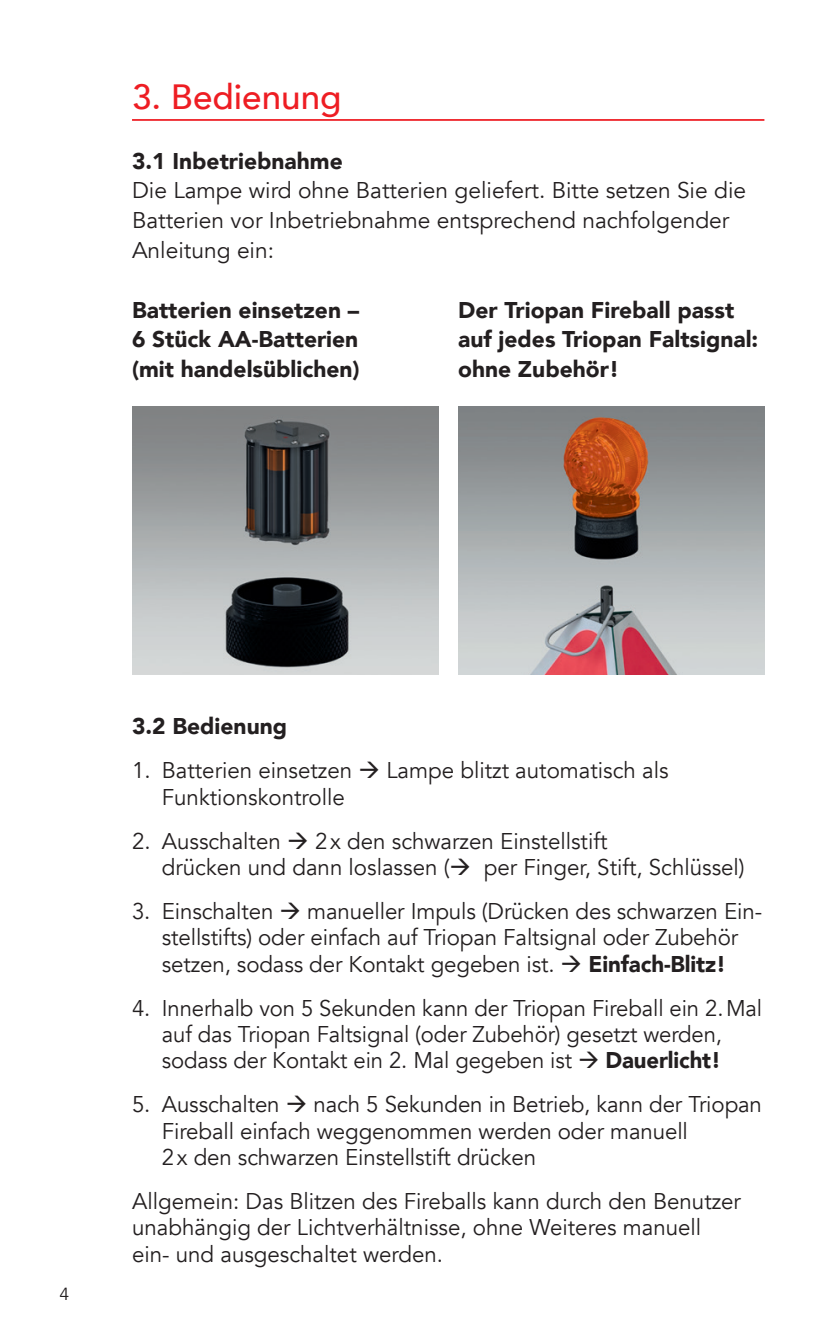
<style>
.page{position:relative;width:824px;height:1340px;background:#fff}
.page>*{position:absolute;margin:0;border:0;box-sizing:border-box;transform-origin:0 0}
.t1{font:500 35px "Avenir";color:#ee1d23}
.t2{font:22.75px/26.2px "Avenir";letter-spacing:-.005em;color:#231f20}
.t3{font:900 22.75px/29.8px "Avenir";color:#231f20}
.t4{font:17.5px "Avenir";color:#231f20}
.s1{font-weight:900}
</style>
<div class="page">
<hr style="left:132px;top:119px;width:632px;height:2px;background:#ee1d23">
<img style="left:132px;top:407px;width:306px;height:267px">
<img style="left:458px;top:407px;width:306px;height:267px">
<h1 class="t1" style="left:132px;top:67px;width:211px">3. Bedienung</h1>
<p class="t3" style="left:132px;top:145px;width:212px">3.1 Inbetriebnahme</p>
<p class="t2" style="left:132px;top:176px;width:615px;line-height:29.8px">Die Lampe wird ohne Batterien geliefert. Bitte setzen Sie die<br>Batterien vor Inbetriebnahme entsprechend nachfolgender<br>Anleitung ein:</p>
<p class="t3" style="left:132px;top:294px;width:229px;text-align:justify">Batterien einsetzen – 6 Stück AA-Batterien (mit handelsüblichen)</p>
<p class="t3" style="left:458px;top:294px;width:302px">Der Triopan Fireball passt auf jedes Triopan Faltsignal: ohne Zubehör!</p>
<p class="t4" style="left:60px;top:1283px;width:11px">4</p>
<p class="t3" style="left:132px;top:710px;width:157px">3.2 Bedienung</p>
<p class="t2" style="left:162px;top:757px;width:508px;text-indent:-30px">1. Batterien einsetzen → Lampe blitzt automatisch als<br>Funktionskontrolle</p>
<p class="t2" style="left:162px;top:828px;width:584px;text-indent:-30px">2. Ausschalten → 2x den schwarzen Einstellstift<br>drücken und dann loslassen (→ per Finger, Stift, Schlüssel)</p>
<p class="t2" style="left:132px;top:898px;width:631px;text-align:center">3. Einschalten → manueller Impuls (Drücken des schwarzen Ein&shy;stellstifts) oder einfach auf Triopan Faltsignal oder Zubehör setzen, sodass der Kontakt gegeben ist. → <span class="s1">Einfach-Blitz!</span></p>
<p class="t2" style="left:132px;top:995px;width:631px;text-align:center">4. Innerhalb von 5 Sekunden kann der Triopan Fireball ein 2.Mal auf das Triopan Faltsignal (oder Zubehör) gesetzt werden, sodass der Kontakt ein 2. Mal gegeben ist → <span class="s1">Dauerlicht!</span></p>
<p class="t2" style="left:162px;top:1091px;width:601px;text-indent:-30px">5. Ausschalten → nach 5 Sekunden in Betrieb, kann der Triopan<br>Fireball einfach weggenommen werden oder manuell<br>2x den schwarzen Einstellstift drücken</p>
<p class="t2" style="left:132px;top:1188px;width:610px">Allgemein: Das Blitzen des Fireballs kann durch den Benutzer unabhängig der Lichtverhältnisse, ohne Weiteres manuell ein- und ausgeschaltet werden.</p>
</div>
